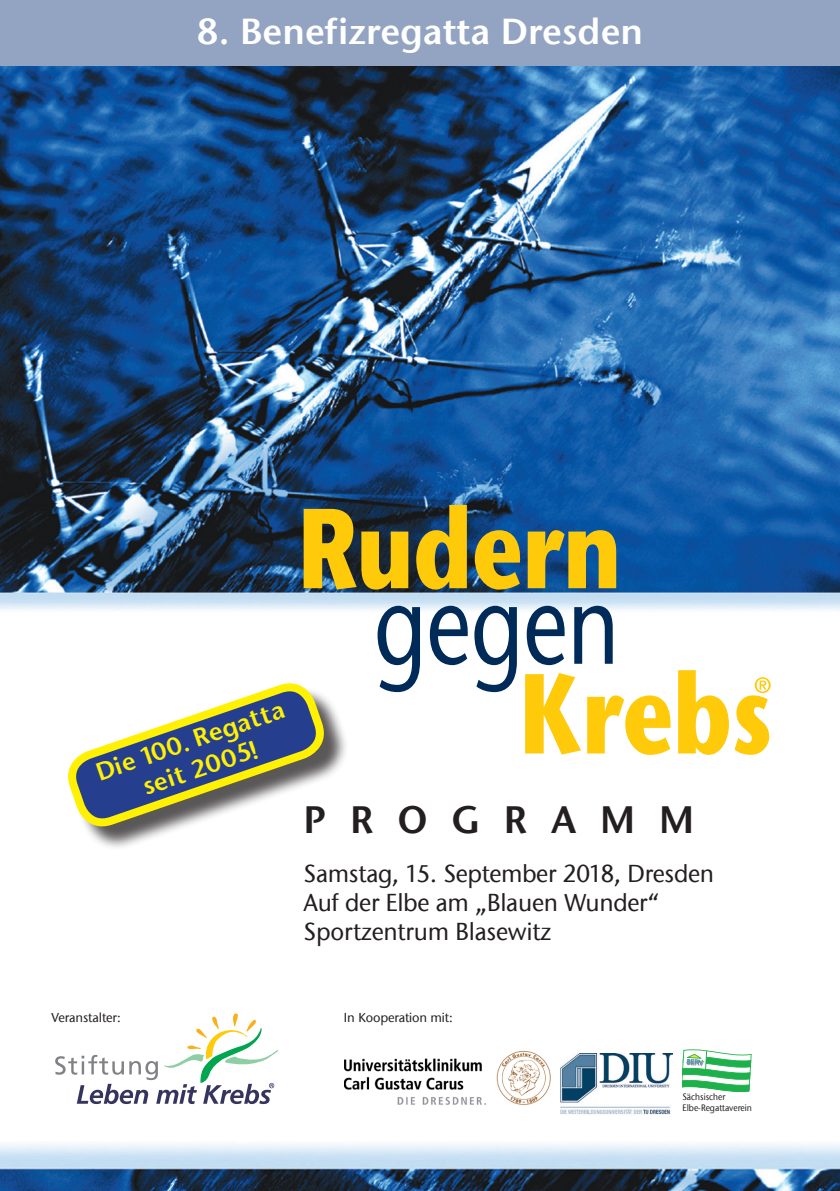
<style>
.page{position:relative;width:840px;height:1191px;background:#fff}
.page>*{position:absolute;margin:0;border:0;box-sizing:border-box;transform-origin:0 0}
.t1{font:38px "ITC Stone Sans Com Semi";letter-spacing:.63em;color:#231f20}
.t2{font:36px "ITC Stone Sans Com Semi";letter-spacing:-.005em;color:#fff}
.t3{font:500 24.4px/29px "ITC Stone Sans Com";letter-spacing:-.01em;color:#231f20}
.t4{font:24px/28.8px "Stone Sans Semi Boold";color:#fff101;text-align:center}
.t5{font:500 13px "ITC Stone Sans Com";letter-spacing:-.01em;color:#231f20}
.t6{font:500 9.2px/10.2px "ITC Stone Sans Com";color:#231f20;scale:.91 1}
</style>
<div class="page">
<img style="left:0;top:1143px;width:839px;height:48px">
<img style="left:0;top:65px;width:839px;height:564px">
<div style="left:0;top:0;width:839px;height:65px;background:#92a4c2"></div>
<svg style="left:303px;top:509px;width:105px;height:80px;background:#a88e1c"></svg>
<svg style="left:416px;top:505px;width:50px;height:84px;background:#a69024"></svg>
<svg style="left:474px;top:530px;width:47px;height:59px;background:#a79a36"></svg>
<svg style="left:527px;top:530px;width:89px;height:58px;background:#ab9f39"></svg>
<svg style="left:377px;top:606px;width:43px;height:86px"></svg>
<svg style="left:429px;top:606px;width:39px;height:59px"></svg>
<svg style="left:474px;top:606px;width:42px;height:86px"></svg>
<svg style="left:526px;top:606px;width:39px;height:59px"></svg>
<svg style="left:574px;top:606px;width:38px;height:58px"></svg>
<svg style="left:525px;top:673px;width:55px;height:81px"></svg>
<svg style="left:587px;top:695px;width:84px;height:60px"></svg>
<svg style="left:678px;top:670px;width:50px;height:85px"></svg>
<svg style="left:734px;top:677px;width:36px;height:78px"></svg>
<svg style="left:55px;top:1013px;width:223px;height:91px"></svg>
<img style="left:344px;top:1050px;width:207px;height:55px">
<img style="left:560px;top:1053px;width:112px;height:61px">
<svg style="left:682px;top:1049px;width:69px;height:43px"></svg>
<div style="left:72px;top:687px;width:276px;height:164px;background:#231f20;opacity:.75"></div>
<svg style="left:68px;top:683px;width:258px;height:145px"></svg>
<h2 class="t2" style="left:197px;top:9px;width:447px">8. Benefizregatta Dresden</h2>
<h2 class="t2" style="left:197px;top:9px;width:447px">Ben fizregatt 2014 Mainz</h2>
<p class="t4" style="left:92px;top:759px;width:199px;rotate:-19deg">Die 100. Regatta seit 2005!</p>
<h1 class="t1" style="left:303px;top:796px;width:392px">PROGRAMM</h1>
<p class="t3" style="left:303px;top:859px;width:412px">Samstag, 15. September 2018, Dresden<br>Auf der Elbe am „Blauen Wunder“<br>Sportzentrum Blasewitz</p>
<p class="t5" style="left:52px;top:1010px;width:71px">Veranstalter:</p>
<p class="t5" style="left:344px;top:1010px;width:110px">In Kooperation mit:</p>
<p class="t6" style="left:682px;top:1092px;width:78px">Sächsischer<br>Elbe-Regattaverein</p>
</div>
